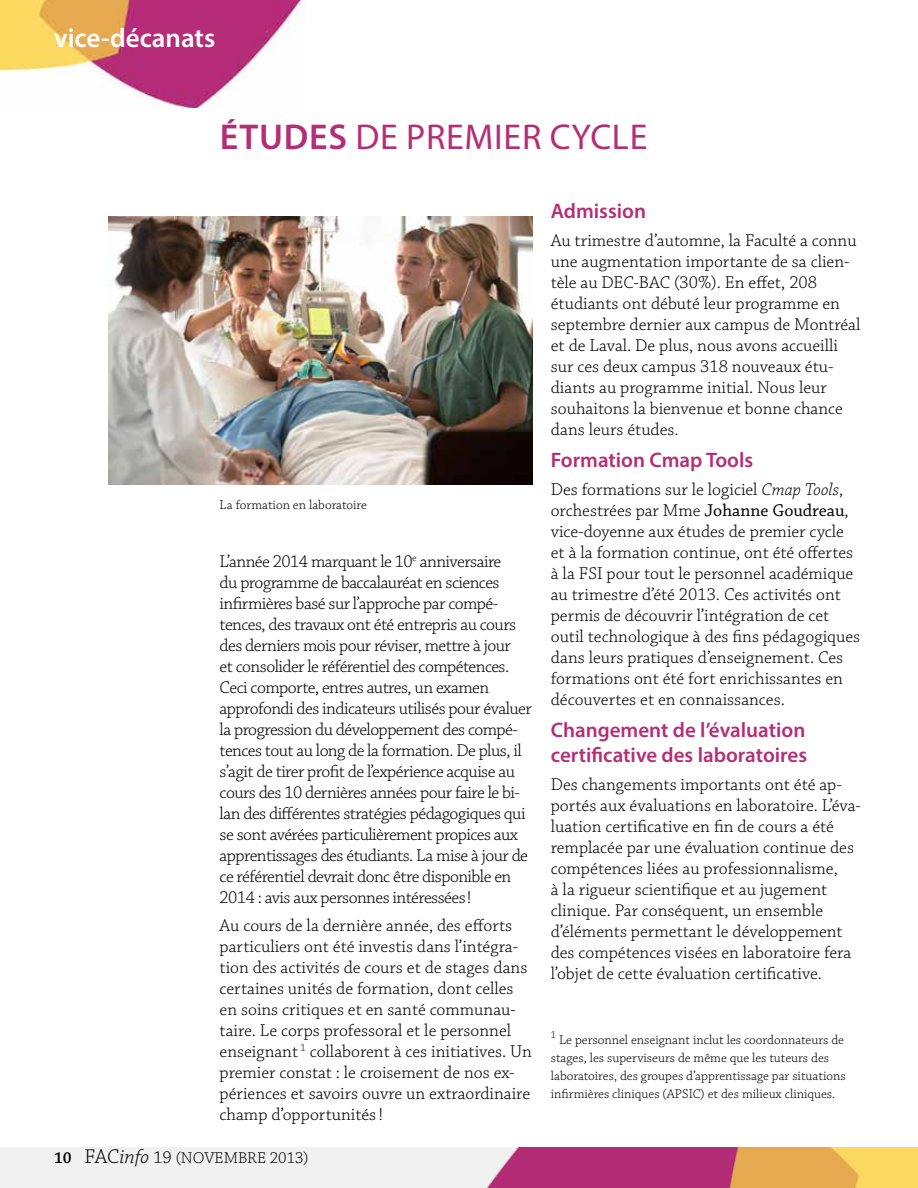
<style>
.page{position:relative;width:918px;height:1188px;background:#fff}
.page>*{position:absolute;margin:0;border:0;box-sizing:border-box;transform-origin:0 0}
.t1{font:36px "Myriad Pro";letter-spacing:.02em;color:#b42e76}
.t2{font:600 27px "Myriad Pro";color:#fff}
.t3{font:600 21px/25.2px "Myriad Pro";color:#b42e76}
.t4{font:300 18px/21px "Chaparral Pro";color:#000}
.t5{font:300 18px/21px "Chaparral Pro";letter-spacing:-.03em;color:#000}
.t6{font:300 16.5px "Chaparral Pro";color:#000}
.t7{font:300 13.5px/18px "Chaparral Pro";color:#000}
.s1{font-weight:600}
.s2{font-size:21px}
.s3{font-style:italic;font-size:21px}
.s4{font-size:18px}
.s5{font-style:italic}
.s6{font-weight:400}
</style>
<div class="page">
<img style="left:0;top:1148px;width:918px;height:40px">
<img style="left:0;top:0;width:307px;height:108px">
<img style="left:108px;top:216px;width:425px;height:268px">
<h2 class="t2" style="left:54px;top:21px;width:163px">vice-décanats</h2>
<h1 class="t1" style="left:220px;top:114px;width:429px"><span class="s1">Études</span> DE PREMIER CYCLE</h1>
<p class="t7" style="left:220px;top:497px;width:149px">La formation en laboratoire</p>
<p class="t5" style="left:220px;top:551px;width:314px">L’année 2014 marquant le 10<sup>e</sup> anniversaire<br>du programme de baccalauréat en sciences infirmières basé sur l’approche par compé&shy;tences, des travaux ont été entrepris au cours des derniers mois pour réviser, mettre à jour<br>et consolider le référentiel des compétences.<br>Ceci comporte, entres autres, un examen approfondi des indicateurs utilisés pour évaluer la progression du développement des compé&shy;tences tout au long de la formation. De plus, il s’agit de tirer profit de l’expérience acquise au cours des 10 dernières années pour faire le bi&shy;lan des différentes stratégies pédagogiques qui se sont avérées particulièrement propices aux apprentissages des étudiants. La mise à jour de ce référentiel devrait donc être disponible en 2014 : avis aux personnes intéressées!</p>
<p class="t4" style="left:220px;top:915px;width:314px">Au cours de la dernière année, des efforts particuliers ont été investis dans l’intégra&shy;tion des activités de cours et de stages dans certaines unités de formation, dont celles en soins critiques et en santé communau&shy;taire. Le corps professoral et le personnel enseignant <sup>1</sup> collaborent à ces initiatives. Un premier constat : le croisement de nos ex&shy;périences et savoirs ouvre un extraordinaire champ d’opportunités!</p>
<p class="t6" style="left:54px;top:1149px;width:256px"><span class="s1">10</span> <span class="s2">FAC</span><span class="s3">info</span> <span class="s4">19</span> (novembre 2013)</p>
<p class="t3" style="left:551px;top:198px;width:97px">Admission</p>
<p class="t4" style="left:551px;top:231px;width:311px">Au trimestre d’automne, la Faculté a connu une augmentation importante de sa clien&shy;tèle au DEC-BAC (30%). En effet, 208 étudiants ont débuté leur programme en septembre dernier aux campus de Montréal et de Laval. De plus, nous avons accueilli sur ces deux campus 318 nouveaux étu&shy;diants au programme initial. Nous leur souhaitons la bienvenue et bonne chance dans leurs études.</p>
<p class="t3" style="left:551px;top:447px;width:204px">Formation Cmap Tools</p>
<p class="t4" style="left:551px;top:479px;width:311px">Des formations sur le logiciel <span class="s5">Cmap Tools</span>, orchestrées par Mme <span class="s6">Johanne Goudreau</span>, vice-doyenne aux études de premier cycle et à la formation continue, ont été offertes à la FSI pour tout le personnel académique au trimestre d’été 2013. Ces activités ont permis de découvrir l’intégration de cet outil technologique à des fins pédagogiques dans leurs pratiques d’enseignement. Ces formations ont été fort enrichissantes en découvertes et en connaissances.</p>
<p class="t3" style="left:551px;top:717px;width:258px">Changement de l’évaluation certificative des laboratoires</p>
<p class="t4" style="left:551px;top:774px;width:312px">Des changements importants ont été ap&shy;portés aux évaluations en laboratoire. L’éva&shy;luation certificative en fin de cours a été remplacée par une évaluation continue des compétences liées au professionnalisme,<br>à la rigueur scientifique et au jugement clinique. Par conséquent, un ensemble d’éléments permettant le développement des compétences visées en laboratoire fera l’objet de cette évaluation certificative.</p>
<p class="t7" style="left:551px;top:1032px;width:296px"><sup>1</sup> Le personnel enseignant inclut les coordonnateurs de stages, les superviseurs de même que les tuteurs des laboratoires, des groupes d’apprentissage par situations infirmières cliniques (APSIC) et des milieux cliniques.</p>
</div>
